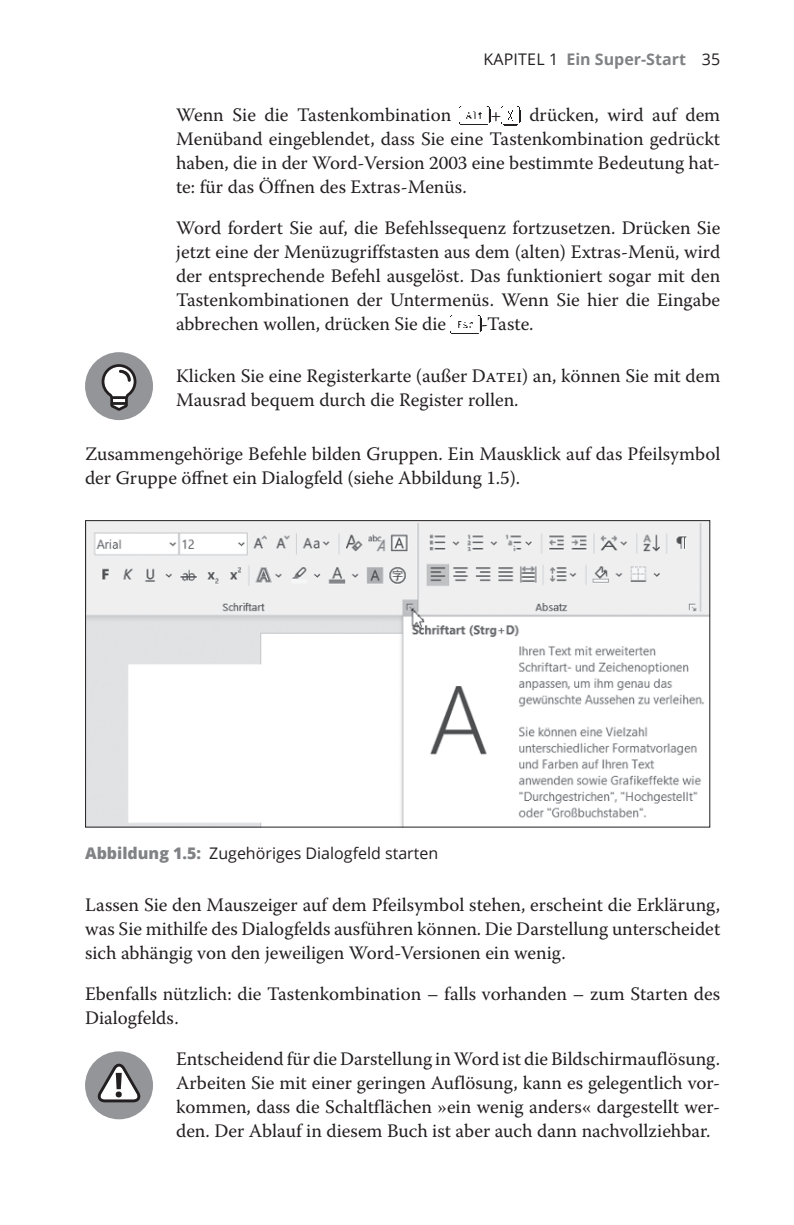
<style>
.page{position:relative;width:794px;height:1225px;background:#fff}
.page>*{position:absolute;margin:0;border:0;box-sizing:border-box;transform-origin:0 0}
.t1{font:19px/24px "Warnock Pro";color:#231f20;text-align:justify}
.t2{font:16px "Open Sans";color:#231f20}
.t3{font:700 16px "Open Sans";color:#808285}
.s1{font-weight:400;color:#231f20}
.s2{font-weight:800;color:#808285}
</style>
<div class="page">
<img style="left:460px;top:106px;width:30px;height:19px">
<img style="left:501px;top:106px;width:20px;height:19px">
<img style="left:451px;top:315px;width:30px;height:19px">
<div style="left:85px;top:352px;width:68px;height:68px;background:#939598;border-radius:50%"></div>
<svg style="left:102px;top:364px;width:34px;height:47px"></svg>
<div style="left:85px;top:1051px;width:68px;height:68px;background:#939598;border-radius:50%"></div>
<svg style="left:97px;top:1063px;width:44px;height:39px"></svg>
<img style="left:87px;top:522px;width:621px;height:303px">
<p class="t3" style="left:483px;top:48px;width:238px"><span class="s1">KAPITEL 1</span> Ein Super-Start <span class="s1">35</span></p>
<p class="t1" style="left:176px;top:102px;width:545px;text-indent:353px">drücken, wird auf dem Menüband eingeblendet, dass Sie eine Tastenkombination gedrückt haben, die in der Word-Version 2003 eine bestimmte Bedeutung hat&shy;te: für das Öffnen des Extras-Menüs.</p>
<p class="t1" style="left:176px;top:215px;width:546px">Word fordert Sie auf, die Befehlssequenz fortzusetzen. Drücken Sie jetzt eine der Menüzugriffstasten aus dem (alten) Extras-Menü, wird der entsprechende Befehl ausgelöst. Das funktioniert sogar mit den Tastenkombinationen der Untermenüs. Wenn Sie hier die Eingabe abbrechen wollen, drücken Sie die</p>
<p class="t1" style="left:176px;top:102px;width:277px">Wenn Sie die Tastenkombination</p>
<p class="t1" style="left:490px;top:102px;width:13px">+</p>
<p class="t1" style="left:481px;top:311px;width:54px">-Taste.</p>
<p class="t1" style="left:176px;top:363px;width:545px">Klicken Sie eine Registerkarte (außer Datei) an, können Sie mit dem<br>Mausrad bequem durch die Register rollen.</p>
<p class="t1" style="left:85px;top:441px;width:636px">Zusammengehörige Befehle bilden Gruppen. Ein Mausklick auf das Pfeilsymbol der Gruppe öffnet ein Dialogfeld (siehe Abbildung 1.5).</p>
<p class="t2" style="left:85px;top:842px;width:355px"><span class="s2">Abbildung 1.5:</span> Zugehöriges Dialogfeld starten</p>
<p class="t1" style="left:85px;top:892px;width:637px">Lassen Sie den Mauszeiger auf dem Pfeilsymbol stehen, erscheint die Erklärung, was Sie mithilfe des Dialogfelds ausführen können. Die Darstellung unterscheidet sich abhängig von den jeweiligen Word-Versionen ein wenig.</p>
<p class="t1" style="left:85px;top:981px;width:636px">Ebenfalls nützlich: die Tastenkombination – falls vorhanden – zum Starten des<br>Dialogfelds.</p>
<p class="t1" style="left:176px;top:1046px;width:545px">Entscheidend für die Darstellung in Word ist die Bildschirmauflösung.<br>Arbeiten Sie mit einer geringen Auflösung, kann es gelegentlich vor&shy;kommen, dass die Schaltflächen »ein wenig anders« dargestellt wer&shy;den. Der Ablauf in diesem Buch ist aber auch dann nachvollziehbar.</p>
</div>
